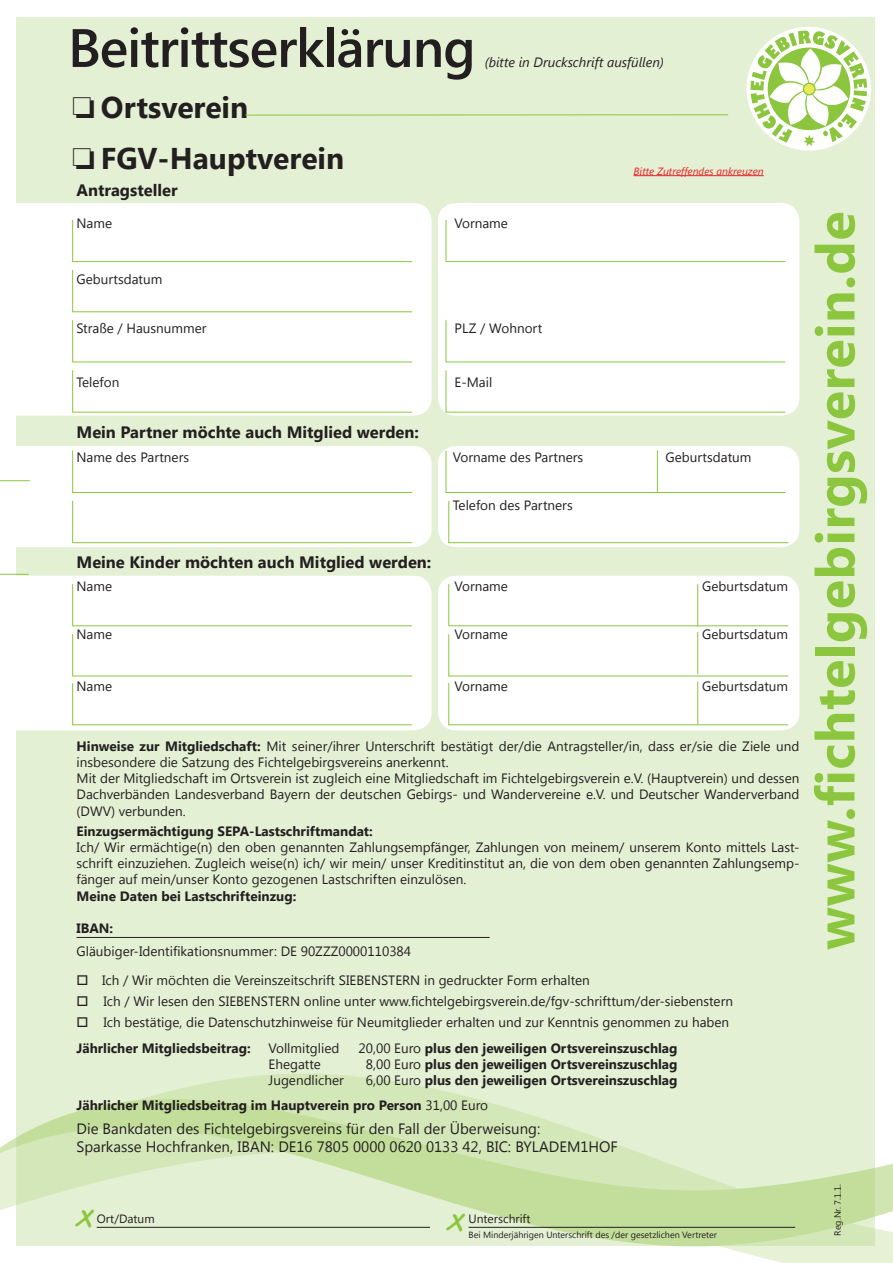
<style>
.page{position:relative;width:893px;height:1263px;background:#fff}
.page>*{position:absolute;margin:0;border:0;box-sizing:border-box;transform-origin:0 0}
.t1{font:700 54px "Segoe UI";letter-spacing:.01em;color:#8bc63e}
.t2{font:600 54px "Segoe UI";letter-spacing:-.02em;color:#231f20}
.t3{font:36px "MV Boli";color:#8bc63e}
.t4{font:700 30px/51px "Segoe UI";color:#231f20}
.t5{font:700 16.5px "Segoe UI";color:#231f20}
.t6{font:15px/18px "Segoe UI";color:#231f20}
.t7{font:13.5px/16.2px "Segoe UI";color:#231f20}
.t8{font:700 13.5px/24.6px "Segoe UI";color:#231f20}
.t9{font:italic 13.5px "Segoe UI";color:#231f20}
.t10{font:12px "Segoe UI";color:#231f20}
.t11{font:italic 10.5px "Segoe UI";color:#ee1d23}
.t12{font:9px "Segoe UI";color:#231f20}
.s1{font-weight:700}
.s2{font-weight:400}
</style>
<div class="page">
<div style="left:16px;top:17px;width:859px;height:1229px;background:#e4f0d4"></div>
<div style="left:16px;top:203px;width:416px;height:213px;background:#fff"></div>
<div style="left:438px;top:446px;width:361px;height:101px;background:#fff;border-radius:18px"></div>
<div style="left:16px;top:576px;width:416px;height:154px;background:#fff"></div>
<div style="left:438px;top:576px;width:361px;height:154px;background:#fff;border-radius:18px"></div>
<div style="left:438px;top:203px;width:361px;height:213px;background:#fff;border-radius:18px"></div>
<div style="left:72px;top:219px;width:341px;height:43px;background:#fff"></div>
<svg style="left:445px;top:219px;width:341px;height:43px"></svg>
<svg style="left:445px;top:450px;width:341px;height:43px"></svg>
<div style="left:72px;top:269px;width:341px;height:44px;background:#fff"></div>
<div style="left:0;top:446px;width:432px;height:101px;background:#fff"></div>
<svg style="left:448px;top:500px;width:341px;height:43px"></svg>
<div style="left:72px;top:319px;width:341px;height:44px;background:#fff"></div>
<div style="left:72px;top:583px;width:341px;height:43px;background:#fff"></div>
<svg style="left:445px;top:320px;width:341px;height:43px"></svg>
<svg style="left:448px;top:584px;width:341px;height:42px"></svg>
<div style="left:72px;top:370px;width:341px;height:43px;background:#fff"></div>
<div style="left:72px;top:633px;width:341px;height:92px;background:#fff"></div>
<svg style="left:445px;top:370px;width:341px;height:43px"></svg>
<svg style="left:448px;top:633px;width:341px;height:92px"></svg>
<hr style="left:0;top:480px;width:30px;height:1px;background:#8bc63e">
<svg style="left:0;top:574px;width:29px;height:1px"></svg>
<svg style="left:142px;top:1073px;width:333px;height:26px;fill:#d4e7b8"></svg>
<svg style="left:720px;top:1246px;width:173px;height:17px"></svg>
<svg style="left:0;top:1138px;width:893px;height:108px"></svg>
<svg style="left:16px;top:1099px;width:859px;height:147px"></svg>
<hr style="left:697px;top:584px;width:1px;height:42px;background:#8bc63e">
<hr style="left:657px;top:450px;width:1px;height:43px;background:#8bc63e">
<hr style="left:697px;top:632px;width:1px;height:42px;background:#8bc63e">
<hr style="left:697px;top:682px;width:1px;height:42px;background:#8bc63e">
<hr style="left:77px;top:937px;width:413px;height:1px;background:#231f20">
<svg style="left:746px;top:27px;width:125px;height:124px"></svg>
<hr style="left:97px;top:1227px;width:333px;height:1px;background:#231f20">
<hr style="left:469px;top:1227px;width:326px;height:1px;background:#231f20">
<hr style="left:634px;top:175px;width:130px;height:1px;background:#ee1d23">
<hr style="left:246px;top:114px;width:482px;height:1px;background:#8bc63e">
<h1 class="t2" style="left:68px;top:27px;width:409px">Beitrittserklärung</h1>
<h3 class="t4" style="left:72px;top:85px;width:273px">❏ Ortsverein<br>❏ FGV-Hauptverein</h3>
<p class="t9" style="left:485px;top:57px;width:181px">(bitte in Druckschrift ausfüllen)</p>
<p class="t11" style="left:634px;top:167px;width:132px">Bitte Zutreffendes ankreuzen</p>
<p class="t5" style="left:77px;top:184px;width:103px">Antragsteller</p>
<p class="t7" style="left:77px;top:215px;width:37px">Name</p>
<p class="t7" style="left:455px;top:215px;width:55px">Vorname</p>
<p class="t7" style="left:77px;top:273px;width:87px">Geburtsdatum</p>
<p class="t7" style="left:77px;top:321px;width:132px">Straße / Hausnummer</p>
<p class="t7" style="left:455px;top:319px;width:89px">PLZ / Wohnort</p>
<p class="t7" style="left:77px;top:374px;width:44px">Telefon</p>
<p class="t7" style="left:455px;top:374px;width:39px">E-Mail</p>
<p class="t5" style="left:77px;top:426px;width:344px">Mein Partner möchte auch Mitglied werden:</p>
<p class="t7" style="left:77px;top:448px;width:114px">Name des Partners</p>
<p class="t7" style="left:453px;top:448px;width:132px">Vorname des Partners</p>
<p class="t7" style="left:666px;top:448px;width:87px">Geburtsdatum</p>
<p class="t7" style="left:453px;top:497px;width:121px">Telefon des Partners</p>
<p class="t5" style="left:77px;top:555px;width:356px">Meine Kinder möchten auch Mitglied werden:</p>
<p class="t7" style="left:77px;top:577px;width:37px">Name</p>
<p class="t7" style="left:455px;top:579px;width:55px">Vorname</p>
<p class="t7" style="left:702px;top:579px;width:87px">Geburtsdatum</p>
<p class="t7" style="left:77px;top:626px;width:37px">Name</p>
<p class="t7" style="left:455px;top:628px;width:55px">Vorname</p>
<p class="t7" style="left:702px;top:628px;width:87px">Geburtsdatum</p>
<p class="t7" style="left:77px;top:677px;width:37px">Name</p>
<p class="t7" style="left:455px;top:679px;width:55px">Vorname</p>
<p class="t7" style="left:702px;top:679px;width:87px">Geburtsdatum</p>
<p class="t7" style="left:77px;top:737px;width:724px"><span class="s1">Hinweise zur Mitgliedschaft:</span> Mit seiner/ihrer Unterschrift bestätigt der/die Antragsteller/in, dass er/sie die Ziele und insbesondere die Satzung des Fichtelgebirgsvereins anerkennt.<br>Mit der Mitgliedschaft im Ortsverein ist zugleich eine Mitgliedschaft im Fichtelgebirgsverein e.V. (Hauptverein) und dessen Dachverbänden Landesverband Bayern der deutschen Gebirgs- und Wandervereine e.V. und Deutscher Wanderverband (DWV) verbunden.</p>
<p class="t8" style="left:77px;top:820px;width:298px">Einzugsermächtigung SEPA-Lastschriftmandat:</p>
<p class="t7" style="left:77px;top:840px;width:724px;text-align:justify">Ich/ Wir ermächtige(n) den oben genannten Zahlungsempfänger, Zahlungen von meinem/ unserem Konto mittels Last&shy;schrift einzuziehen. Zugleich weise(n) ich/ wir mein/ unser Kreditinstitut an, die von dem oben genannten Zahlungsemp&shy;fänger auf mein/unser Konto gezogenen Lastschriften einzulösen.</p>
<p class="t8" style="left:77px;top:885px;width:221px">Meine Daten bei Lastschrifteinzug:</p>
<p class="t8" style="left:77px;top:917px;width:38px">IBAN:</p>
<p class="t7" style="left:77px;top:945px;width:336px">Gläubiger-Identifikationsnummer: DE 90ZZZ0000110384</p>
<p class="t7" style="left:77px;top:971px;width:515px">□ Ich / Wir möchten die Vereinszeitschrift SIEBENSTERN in gedruckter Form erhalten</p>
<p class="t7" style="left:77px;top:992px;width:658px">□ Ich / Wir lesen den SIEBENSTERN online unter www.fichtelgebirgsverein.de/fgv-schrifttum/der-siebenstern</p>
<p class="t7" style="left:77px;top:1008px;width:654px;line-height:26.4px">□ Ich bestätige, die Datenschutzhinweise für Neumitglieder erhalten und zur Kenntnis genommen zu haben<br><span class="s1">Jährlicher Mitgliedsbeitrag:</span></p>
<p class="t7" style="left:269px;top:1039px;width:72px">Vollmitglied</p>
<p class="t8" style="left:359px;top:1037px;width:321px"><span class="s2">20,00 Euro</span> plus den jeweiligen Ortsvereinszuschlag</p>
<p class="t7" style="left:269px;top:1056px;width:54px">Ehegatte</p>
<p class="t8" style="left:366px;top:1053px;width:313px"><span class="s2">8,00 Euro</span> plus den jeweiligen Ortsvereinszuschlag</p>
<p class="t7" style="left:269px;top:1074px;width:77px">Jugendlicher</p>
<p class="t8" style="left:77px;top:1070px;width:603px;text-indent:289px"><span class="s2">6,00 Euro</span> plus den jeweiligen Ortsvereinszuschlag<br>Jährlicher Mitgliedsbeitrag im Hauptverein pro Person <span class="s2">31,00 Euro</span></p>
<p class="t6" style="left:77px;top:1119px;width:543px">Die Bankdaten des Fichtelgebirgsvereins für den Fall der Überweisung:<br>Sparkasse Hochfranken, IBAN: DE16 7805 0000 0620 0133 42, BIC: BYLADEM1HOF</p>
<h2 class="t3" style="left:75px;top:1193px;width:19px">x</h2>
<p class="t10" style="left:97px;top:1210px;width:60px">Ort/Datum</p>
<h2 class="t3" style="left:446px;top:1198px;width:19px">x</h2>
<p class="t10" style="left:469px;top:1214px;width:64px">Unterschrift</p>
<p class="t12" style="left:469px;top:1229px;width:250px">Bei Minderjährigen Unterschrift des /der gesetzlichen Vertreter</p>
<h1 class="t1" style="left:797px;top:950px;width:740px;rotate:-90deg">www.fichtelgebirgsverein.de</h1>
<p class="t12" style="left:831px;top:1235px;width:53px;rotate:-90deg">Reg.Nr. 7.1.1.</p>
</div>
